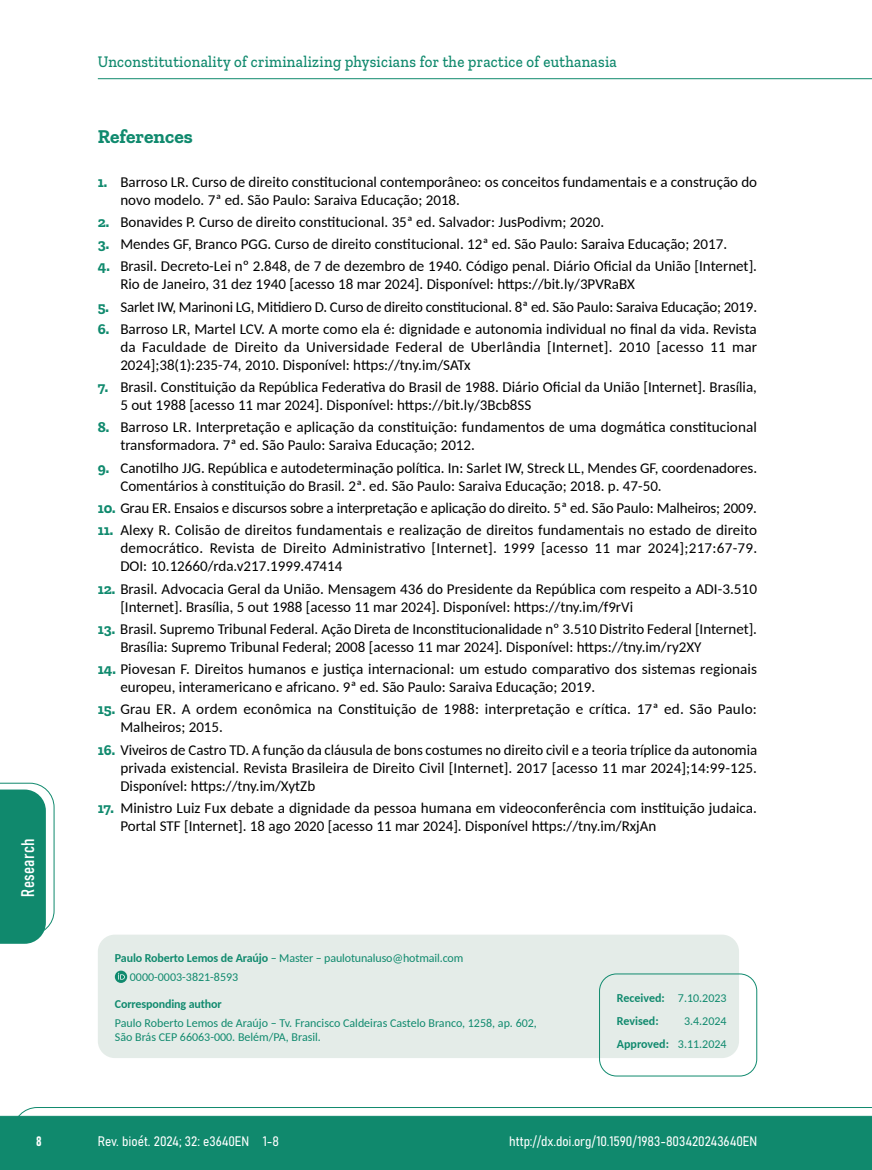
<style>
.page{position:relative;width:872px;height:1170px;background:#fff}
.page>*{position:absolute;margin:0;border:0;box-sizing:border-box;transform-origin:0 0}
.t1{font:700 19.5px "Zilla Slab";color:#108a6e}
.t2{font:18px "Bahnschrift";letter-spacing:.02em;color:#fff}
.t3{font:500 16.5px "Zilla Slab";letter-spacing:.02em;color:#10896d;scale:.9 1}
.t4{font:15px/18px "Carlito";color:#000}
.t5{font:13.5px "Bahnschrift";color:#fff}
.t6{font:12px/18.6px "Carlito";color:#108a6e}
.t7{font:700 12px/23px "Carlito";letter-spacing:-.01em;color:#108a6e}
.s1{font-family:"Zilla Slab";font-weight:700;color:#108a6e}
.s2{font-weight:700}
.s3{font-weight:400}
</style>
<div class="page">
<svg style="left:12px;top:1107px;width:860px;height:62px;background:#2e987f"></svg>
<hr style="left:98px;top:78px;width:774px;height:1px;background:#10896d">
<div style="left:98px;top:934px;width:641px;height:123px;background:#e4ece8;border-radius:17px"></div>
<svg style="left:115px;top:970px;width:12px;height:12px"></svg>
<svg style="left:118px;top:972px;width:7px;height:7px"></svg>
<div style="left:599px;top:973px;width:158px;height:103px;border:1px solid #108a6e;border-radius:17px"></div>
<svg style="left:0;top:782px;width:55px;height:161px"></svg>
<p class="t3" style="left:98px;top:53px;width:578px">Unconstitutionality of criminalizing physicians for the practice of euthanasia</p>
<p class="t2" style="left:14px;top:896px;width:59px;rotate:-90deg">Research</p>
<h1 class="t1" style="left:98px;top:125px;width:96px">References</h1>
<p class="t4" style="left:120px;top:172px;width:638px;text-indent:-22px"><span class="s1">1.</span> Barroso LR. Curso de direito constitucional contemporâneo: os conceitos fundamentais e a construção do novo modelo. 7ª ed. São Paulo: Saraiva Educação; 2018.</p>
<p class="t4" style="left:98px;top:212px;width:508px"><span class="s1">2.</span> Bonavides P. Curso de direito constitucional. 35ª ed. Salvador: JusPodivm; 2020.</p>
<p class="t4" style="left:98px;top:234px;width:631px"><span class="s1">3.</span> Mendes GF, Branco PGG. Curso de direito constitucional. 12ª ed. São Paulo: Saraiva Educação; 2017.</p>
<p class="t4" style="left:120px;top:256px;width:638px;text-indent:-22px"><span class="s1">4.</span> Brasil. Decreto-Lei nº 2.848, de 7 de dezembro de 1940. Código penal. Diário Oficial da União [Internet].<br>Rio de Janeiro, 31 dez 1940 [acesso 18 mar 2024]. Disponível: https://bit.ly/3PVRaBX</p>
<p class="t4" style="left:98px;top:297px;width:661px"><span class="s1">5.</span> Sarlet IW, Marinoni LG, Mitidiero D. Curso de direito constitucional. 8ª ed. São Paulo: Saraiva Educação; 2019.</p>
<p class="t4" style="left:120px;top:319px;width:638px;text-align:justify;text-indent:-22px"><span class="s1">6.</span> Barroso LR, Martel LCV. A morte como ela é: dignidade e autonomia individual no final da vida. Revista da Faculdade de Direito da Universidade Federal de Uberlândia [Internet]. 2010 [acesso 11 mar 2024];38(1):235-74, 2010. Disponível: https://tny.im/SATx</p>
<p class="t4" style="left:120px;top:377px;width:638px;text-indent:-22px"><span class="s1">7.</span> Brasil. Constituição da República Federativa do Brasil de 1988. Diário Oficial da União [Internet]. Brasília,<br>5 out 1988 [acesso 11 mar 2024]. Disponível: https://bit.ly/3Bcb8SS</p>
<p class="t4" style="left:120px;top:418px;width:638px;text-indent:-22px"><span class="s1">8.</span> Barroso LR. Interpretação e aplicação da constituição: fundamentos de uma dogmática constitucional transformadora. 7ª ed. São Paulo: Saraiva Educação; 2012.</p>
<p class="t4" style="left:120px;top:458px;width:638px;text-indent:-22px"><span class="s1">9.</span> Canotilho JJG. República e autodeterminação política. In: Sarlet IW, Streck LL, Mendes GF, coordenadores.<br>Comentários à constituição do Brasil. 2ª. ed. São Paulo: Saraiva Educação; 2018. p. 47-50.</p>
<p class="t4" style="left:98px;top:498px;width:660px"><span class="s1">10.</span> Grau ER. Ensaios e discursos sobre a interpretação e aplicação do direito. 5ª ed. São Paulo: Malheiros; 2009.</p>
<p class="t4" style="left:120px;top:520px;width:638px;text-align:justify;text-indent:-22px"><span class="s1">11.</span> Alexy R. Colisão de direitos fundamentais e realização de direitos fundamentais no estado de direito democrático. Revista de Direito Administrativo [Internet]. 1999 [acesso 11 mar 2024];217:67-79.<br>DOI: 10.12660/rda.v217.1999.47414</p>
<p class="t4" style="left:120px;top:579px;width:638px;text-indent:-22px"><span class="s1">12.</span> Brasil. Advocacia Geral da União. Mensagem 436 do Presidente da República com respeito a ADI-3.510 [Internet]. Brasília, 5 out 1988 [acesso 11 mar 2024]. Disponível: https://tny.im/f9rVi</p>
<p class="t4" style="left:120px;top:619px;width:638px;text-indent:-22px"><span class="s1">13.</span> Brasil. Supremo Tribunal Federal. Ação Direta de Inconstitucionalidade nº 3.510 Distrito Federal [Internet].<br>Brasília: Supremo Tribunal Federal; 2008 [acesso 11 mar 2024]. Disponível: https://tny.im/ry2XY</p>
<p class="t4" style="left:120px;top:659px;width:638px;text-indent:-22px"><span class="s1">14.</span> Piovesan F. Direitos humanos e justiça internacional: um estudo comparativo dos sistemas regionais europeu, interamericano e africano. 9ª ed. São Paulo: Saraiva Educação; 2019.</p>
<p class="t4" style="left:120px;top:699px;width:638px;text-indent:-22px"><span class="s1">15.</span> Grau ER. A ordem econômica na Constituição de 1988: interpretação e crítica. 17ª ed. São Paulo:<br>Malheiros; 2015.</p>
<p class="t4" style="left:120px;top:740px;width:638px;text-align:justify;text-indent:-22px"><span class="s1">16.</span> Viveiros de Castro TD. A função da cláusula de bons costumes no direito civil e a teoria tríplice da autonomia privada existencial. Revista Brasileira de Direito Civil [Internet]. 2017 [acesso 11 mar 2024];14:99-125.<br>Disponível: https://tny.im/XytZb</p>
<p class="t4" style="left:120px;top:798px;width:638px;text-indent:-22px"><span class="s1">17.</span> Ministro Luiz Fux debate a dignidade da pessoa humana em videoconferência com instituição judaica.<br>Portal STF [Internet]. 18 ago 2020 [acesso 11 mar 2024]. Disponível https://tny.im/RxjAn</p>
<p class="t6" style="left:130px;top:948px;width:335px;text-indent:-15px"><span class="s2">Paulo Roberto Lemos de Araújo</span> – Master – paulotunaluso@hotmail.com<br>0000-0003-3821-8593</p>
<p class="t7" style="left:115px;top:991px;width:109px">Corresponding author</p>
<p class="t6" style="left:115px;top:1014px;width:423px;line-height:14.4px">Paulo Roberto Lemos de Araújo – Tv. Francisco Caldeiras Castelo Branco, 1258, ap. 602,<br>São Brás CEP 66063-000. Belém/PA, Brasil.</p>
<p class="t7" style="left:617px;top:985px;width:111px">Received: <span class="s3">7.10.2023<br></span>Revised:</p>
<p class="t6" style="left:617px;top:1008px;width:111px;line-height:23px;text-align:right">3.4.2024<br><span class="s2">Approved:</span> 3.11.2024</p>
<p class="t5" style="left:36px;top:1130px;width:7px">8</p>
<p class="t5" style="left:98px;top:1131px;width:183px">Rev. bioét. 2024; 32: e3640EN 1-8</p>
<p class="t5" style="left:509px;top:1131px;width:249px">http://dx.doi.org/10.1590/1983-803420243640EN</p>
</div>
